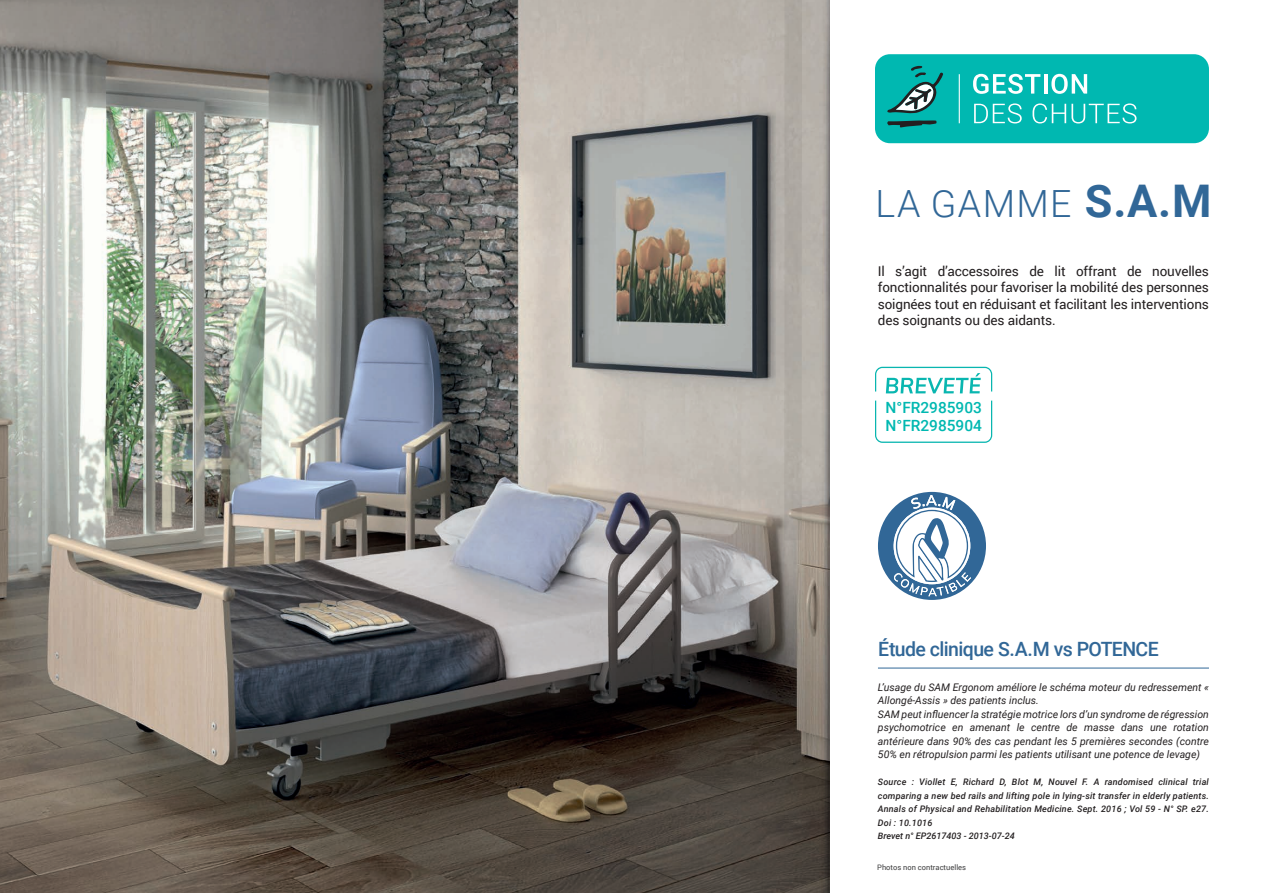
<style>
.page{position:relative;width:1263px;height:893px;background:#fff}
.page>*{position:absolute;margin:0;border:0;box-sizing:border-box;transform-origin:0 0}
.t1{font:300 37.5px "Roboto";letter-spacing:.035em;color:#316797}
.t2{font:500 19.65px "Roboto";letter-spacing:-.03em;color:#316797}
.t3{font:500 15.45px/18.6px "Roboto";color:#00b8b1}
.t4{font:13.5px/16.5px "Roboto";letter-spacing:-.01em;color:#231f20;text-align:justify}
.t5{font:italic 10.5px/13.5px "Roboto";color:#231f20}
.t6{font:italic 500 9px/13.5px "Roboto";letter-spacing:.02em;color:#231f20}
.t7{font:7.5px "Roboto";color:#3e3e3f}
.s1{font-weight:700;font-size:45px}
</style>
<div class="page">
<img style="left:0;top:0;width:819px;height:893px">
<svg style="left:878px;top:492px;width:108px;height:108px"></svg>
<img style="left:819px;top:0;width:11px;height:893px">
<svg style="left:784px;top:0;width:28px;height:540px;background:#b3aea6"></svg>
<div style="left:784px;top:0;width:18px;height:492px;background:#aea8a2"></div>
<hr style="left:878px;top:668px;width:331px;height:1px;background:#316797">
<div style="left:875px;top:54px;width:334px;height:89px;background:#00b8b1;border-radius:15px"></div>
<svg style="left:887px;top:66px;width:56px;height:47px"></svg>
<svg style="left:887px;top:120px;width:50px;height:7px"></svg>
<hr style="left:959px;top:74px;width:1px;height:49px;background:#fff">
<svg style="left:973px;top:74px;width:67px;height:20px"></svg>
<hr style="left:1044px;top:74px;width:3px;height:20px;background:#fff">
<svg style="left:1051px;top:74px;width:36px;height:20px"></svg>
<svg style="left:974px;top:103px;width:48px;height:20px"></svg>
<svg style="left:1032px;top:103px;width:104px;height:20px"></svg>
<svg style="left:875px;top:367px;width:117px;height:76px"></svg>
<h1 class="t1" style="left:876px;top:177px;width:337px">LA GAMME <span class="s1">S.A.M</span></h1>
<p class="t4" style="left:878px;top:262px;width:333px">Il s’agit d’accessoires de lit offrant de nouvelles fonctionnalités pour favoriser la mobilité des personnes soignées tout en réduisant et facilitant les interventions des soignants ou des aidants.</p>
<h3 class="t3" style="left:885px;top:397px;width:98px">N°FR2985903<br>N°FR2985904</h3>
<h2 class="t2" style="left:878px;top:635px;width:282px">Étude clinique S.A.M vs POTENCE</h2>
<p class="t5" style="left:878px;top:680px;width:332px">L’usage du SAM Ergonom améliore le schéma moteur du redressement « Allongé-Assis » des patients inclus.<br>SAM peut influencer la stratégie motrice lors d’un syndrome de régression psychomotrice en amenant le centre de masse dans une rotation antérieure dans 90% des cas pendant les 5 premières secondes (contre 50% en rétropulsion parmi les patients utilisant une potence de levage)</p>
<p class="t6" style="left:878px;top:775px;width:332px">Source : Viollet E, Richard D, Blot M, Nouvel F. A randomised clinical trial comparing a new bed rails and lifting pole in lying-sit transfer in elderly patients.<br>Annals of Physical and Rehabilitation Medicine. Sept. 2016 ; Vol 59 - N° SP. e27.<br>Doi : 10.1016<br>Brevet n° EP2617403 - 2013-07-24</p>
<p class="t7" style="left:877px;top:862px;width:90px">Photos non contractuelles</p>
</div>
